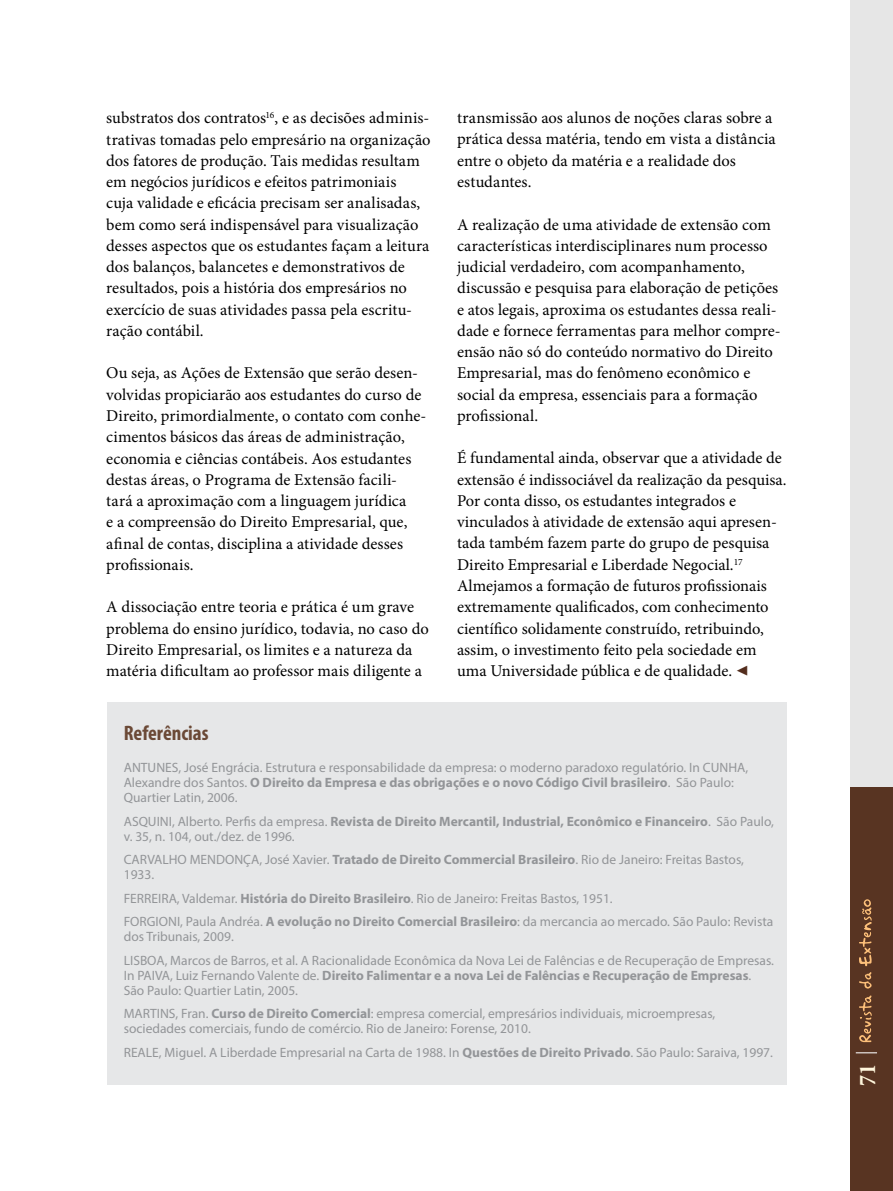
<style>
.page{position:relative;width:893px;height:1191px;background:#fff}
.page>*{position:absolute;margin:0;border:0;box-sizing:border-box;transform-origin:0 0}
.t1{font:700 condensed 24px "Minion Pro";color:#fff6dc}
.t2{font:700 condensed 21px "Myriad Pro";color:#6b4936}
.t3{font:16.5px/21.3px "Minion Pro";color:#000}
.t4{font:13.5px/15px "Myriad Pro";color:#939598}
.s1{font-size:21px;color:#532d1d}
.s2{font-weight:700}
</style>
<div class="page">
<div style="left:850px;top:0;width:43px;height:1191px;background:#e6e6e6"></div>
<div style="left:850px;top:787px;width:43px;height:404px;background:#583422"></div>
<div style="left:107px;top:702px;width:680px;height:382px;background:#e6e7e8"></div>
<svg style="left:856px;top:1052px;width:21px;height:1px"></svg>
<svg style="left:859px;top:995px;width:13px;height:47px"></svg>
<svg style="left:859px;top:899px;width:13px;height:89px"></svg>
<p class="t3" style="left:106px;top:107px;width:326px">substratos dos contratos<sup>16</sup>, e as decisões adminis&shy;trativas tomadas pelo empresário na organização dos fatores de produção. Tais medidas resultam em negócios jurídicos e efeitos patrimoniais<br>cuja validade e eficácia precisam ser analisadas, bem como será indispensável para visualização desses aspectos que os estudantes façam a leitura dos balanços, balancetes e demonstrativos de resultados, pois a história dos empresários no exercício de suas atividades passa pela escritu&shy;ração contábil.</p>
<p class="t3" style="left:106px;top:363px;width:322px">Ou seja, as Ações de Extensão que serão desen&shy;volvidas propiciarão aos estudantes do curso de Direito, primordialmente, o contato com conhe&shy;cimentos básicos das áreas de administração, economia e ciências contábeis. Aos estudantes destas áreas, o Programa de Extensão facili&shy;tará a aproximação com a linguagem jurídica<br>e a compreensão do Direito Empresarial, que, afinal de contas, disciplina a atividade desses profissionais.</p>
<p class="t3" style="left:106px;top:596px;width:324px">A dissociação entre teoria e prática é um grave problema do ensino jurídico, todavia, no caso do Direito Empresarial, os limites e a natureza da matéria dificultam ao professor mais diligente a</p>
<p class="t3" style="left:457px;top:107px;width:320px">transmissão aos alunos de noções claras sobre a prática dessa matéria, tendo em vista a distância entre o objeto da matéria e a realidade dos estudantes.</p>
<p class="t3" style="left:457px;top:214px;width:325px">A realização de uma atividade de extensão com características interdisciplinares num processo judicial verdadeiro, com acompanhamento, discussão e pesquisa para elaboração de petições e atos legais, aproxima os estudantes dessa reali&shy;dade e fornece ferramentas para melhor compre&shy;ensão não só do conteúdo normativo do Direito Empresarial, mas do fenômeno econômico e social da empresa, essenciais para a formação profissional.</p>
<p class="t3" style="left:457px;top:447px;width:331px">É fundamental ainda, observar que a atividade de extensão é indissociável da realização da pesquisa.<br>Por conta disso, os estudantes integrados e vinculados à atividade de extensão aqui apresen&shy;tada também fazem parte do grupo de pesquisa Direito Empresarial e Liberdade Negocial.<sup>17<br></sup>Almejamos a formação de futuros profissionais extremamente qualificados, com conhecimento científico solidamente construído, retribuindo, assim, o investimento feito pela sociedade em uma Universidade pública e de qualidade. <span class="s1">◀</span></p>
<p class="t2" style="left:124px;top:720px;width:86px">Referências</p>
<p class="t4" style="left:124px;top:760px;width:626px">ANTUNES, José Engrácia. Estrutura e responsabilidade da empresa: o moderno paradoxo regulatório. In CUNHA,<br>Alexandre dos Santos. <span class="s2">O Direito da Empresa e das obrigações e o novo Código Civil brasileiro</span>. São Paulo:<br>Quartier Latin, 2006.</p>
<p class="t4" style="left:124px;top:813px;width:652px">ASQUINI, Alberto. Perfis da empresa. <span class="s2">Revista de Direito Mercantil, Industrial, Econômico e Financeiro</span>. São Paulo, v. 35, n. 104, out./dez. de 1996.</p>
<p class="t4" style="left:124px;top:852px;width:622px">CARVALHO MENDONÇA, José Xavier. <span class="s2">Tratado de Direito Commercial Brasileiro</span>. Rio de Janeiro: Freitas Bastos,<br>1933.</p>
<p class="t4" style="left:124px;top:886px;width:651px;line-height:23.5px">FERREIRA, Valdemar. <span class="s2">História do Direito Brasileiro</span>. Rio de Janeiro: Freitas Bastos, 1951.<br>FORGIONI, Paula Andréa. <span class="s2">A evolução no Direito Comercial Brasileiro</span>: da mercancia ao mercado. São Paulo: Revista</p>
<p class="t4" style="left:124px;top:924px;width:652px;line-height:23.5px">dos Tribunais, 2009.<br>LISBOA, Marcos de Barros, et al. A Racionalidade Econômica da Nova Lei de Falências e de Recuperação de Empresas.</p>
<p class="t4" style="left:124px;top:967px;width:629px">In PAIVA, Luiz Fernando Valente de. <span class="s2">Direito Falimentar e a nova Lei de Falências e Recuperação de Empresas</span>.<br>São Paulo: Quartier Latin, 2005.</p>
<p class="t4" style="left:124px;top:1006px;width:593px">MARTINS, Fran. <span class="s2">Curso de Direito Comercial</span>: empresa comercial, empresários individuais, microempresas, sociedades comerciais, fundo de comércio. Rio de Janeiro: Forense, 2010.</p>
<p class="t4" style="left:124px;top:1044px;width:651px">REALE, Miguel. A Liberdade Empresarial na Carta de 1988. In <span class="s2">Questões de Direito Privado</span>. São Paulo: Saraiva, 1997.</p>
<h1 class="t1" style="left:851px;top:1085px;width:24px;rotate:-90deg">71</h1>
</div>
